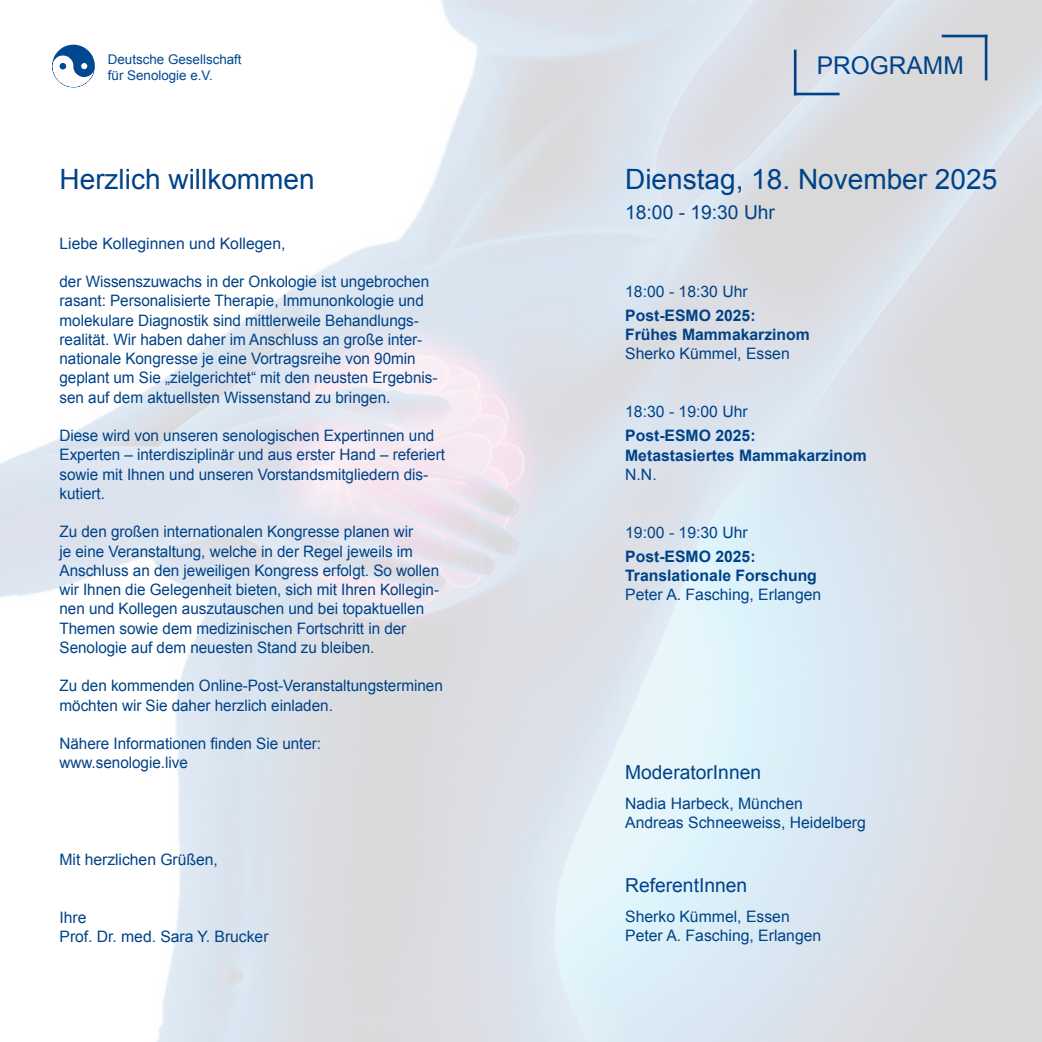
<style>
.page{position:relative;width:1042px;height:1042px;background:#fff}
.page>*{position:absolute;margin:0;border:0;box-sizing:border-box;transform-origin:0 0}
.t1{font:28px "Arial";color:#004288}
.t2{font:24.5px "Arial";color:#004288}
.t3{font:19.25px "Arial";color:#004288}
.t4{font:15.75px/19.2px "Arial";letter-spacing:-.005em;color:#004288}
.t5{font:700 15.75px/19.2px "Arial";color:#004288}
.t6{font:13.3px/16.1px "Arial";color:#014890}
</style>
<div class="page">
<img style="left:0;top:0;width:1042px;height:1042px">
<svg style="left:52px;top:45px;width:43px;height:42px"></svg>
<hr style="left:942px;top:35px;width:45px;height:2px;background:#004288">
<hr style="left:985px;top:35px;width:2px;height:45px;background:#004288">
<hr style="left:794px;top:93px;width:45px;height:2px;background:#004288">
<hr style="left:794px;top:50px;width:2px;height:45px;background:#004288">
<p class="t6" style="left:108px;top:51px;width:135px">Deutsche Gesellschaft für Senologie e.V.</p>
<h2 class="t2" style="left:817px;top:50px;width:148px">PROGRAMM</h2>
<h1 class="t1" style="left:60px;top:161px;width:257px">Herzlich willkommen</h1>
<p class="t4" style="left:60px;top:234px;width:227px">Liebe Kolleginnen und Kollegen,</p>
<p class="t4" style="left:60px;top:272px;width:379px">der Wissenszuwachs in der Onkologie ist ungebrochen rasant: Personalisierte Therapie, Immunonkologie und molekulare Diagnostik sind mittlerweile Behandlungs&shy;realität. Wir haben daher im Anschluss an große inter&shy;nationale Kongresse je eine Vortragsreihe von 90min geplant um Sie „zielgerichtet“ mit den neusten Ergebnis&shy;sen auf dem aktuellsten Wissenstand zu bringen.</p>
<p class="t4" style="left:60px;top:426px;width:387px">Diese wird von unseren senologischen Expertinnen und Experten – interdisziplinär und aus erster Hand – referiert sowie mit Ihnen und unseren Vorstandsmitgliedern dis&shy;kutiert.</p>
<p class="t4" style="left:60px;top:522px;width:381px">Zu den großen internationalen Kongresse planen wir<br>je eine Veranstaltung, welche in der Regel jeweils im Anschluss an den jeweiligen Kongress erfolgt. So wollen wir Ihnen die Gelegenheit bieten, sich mit Ihren Kollegin&shy;nen und Kollegen auszutauschen und bei topaktuellen Themen sowie dem medizinischen Fortschritt in der Senologie auf dem neuesten Stand zu bleiben.</p>
<p class="t4" style="left:60px;top:676px;width:385px">Zu den kommenden Online-Post-Veranstaltungsterminen möchten wir Sie daher herzlich einladen.</p>
<p class="t4" style="left:60px;top:734px;width:263px">Nähere Informationen finden Sie unter: www.senologie.live</p>
<p class="t4" style="left:60px;top:850px;width:160px">Mit herzlichen Grüßen,</p>
<p class="t4" style="left:60px;top:907px;width:211px">Ihre<br>Prof. Dr. med. Sara Y. Brucker</p>
<h1 class="t1" style="left:625px;top:161px;width:373px">Dienstag, 18. November 2025</h1>
<p class="t3" style="left:625px;top:199px;width:151px">18:00 - 19:30 Uhr</p>
<p class="t4" style="left:625px;top:282px;width:124px">18:00 - 18:30 Uhr</p>
<p class="t5" style="left:625px;top:306px;width:186px">Post-ESMO 2025:<br>Frühes Mammakarzinom</p>
<p class="t4" style="left:625px;top:344px;width:166px">Sherko Kümmel, Essen</p>
<p class="t4" style="left:625px;top:402px;width:124px">18:30 - 19:00 Uhr</p>
<p class="t5" style="left:625px;top:427px;width:243px">Post-ESMO 2025:<br>Metastasiertes Mammakarzinom</p>
<p class="t4" style="left:625px;top:465px;width:33px">N.N.</p>
<p class="t4" style="left:625px;top:523px;width:124px">19:00 - 19:30 Uhr</p>
<p class="t5" style="left:625px;top:547px;width:193px">Post-ESMO 2025:<br>Translationale Forschung</p>
<p class="t4" style="left:625px;top:585px;width:198px">Peter A. Fasching, Erlangen</p>
<p class="t3" style="left:625px;top:760px;width:137px">ModeratorInnen</p>
<p class="t4" style="left:625px;top:794px;width:242px">Nadia Harbeck, München<br>Andreas Schneeweiss, Heidelberg</p>
<p class="t3" style="left:625px;top:873px;width:123px">ReferentInnen</p>
<p class="t4" style="left:625px;top:907px;width:198px">Sherko Kümmel, Essen<br>Peter A. Fasching, Erlangen</p>
</div>
